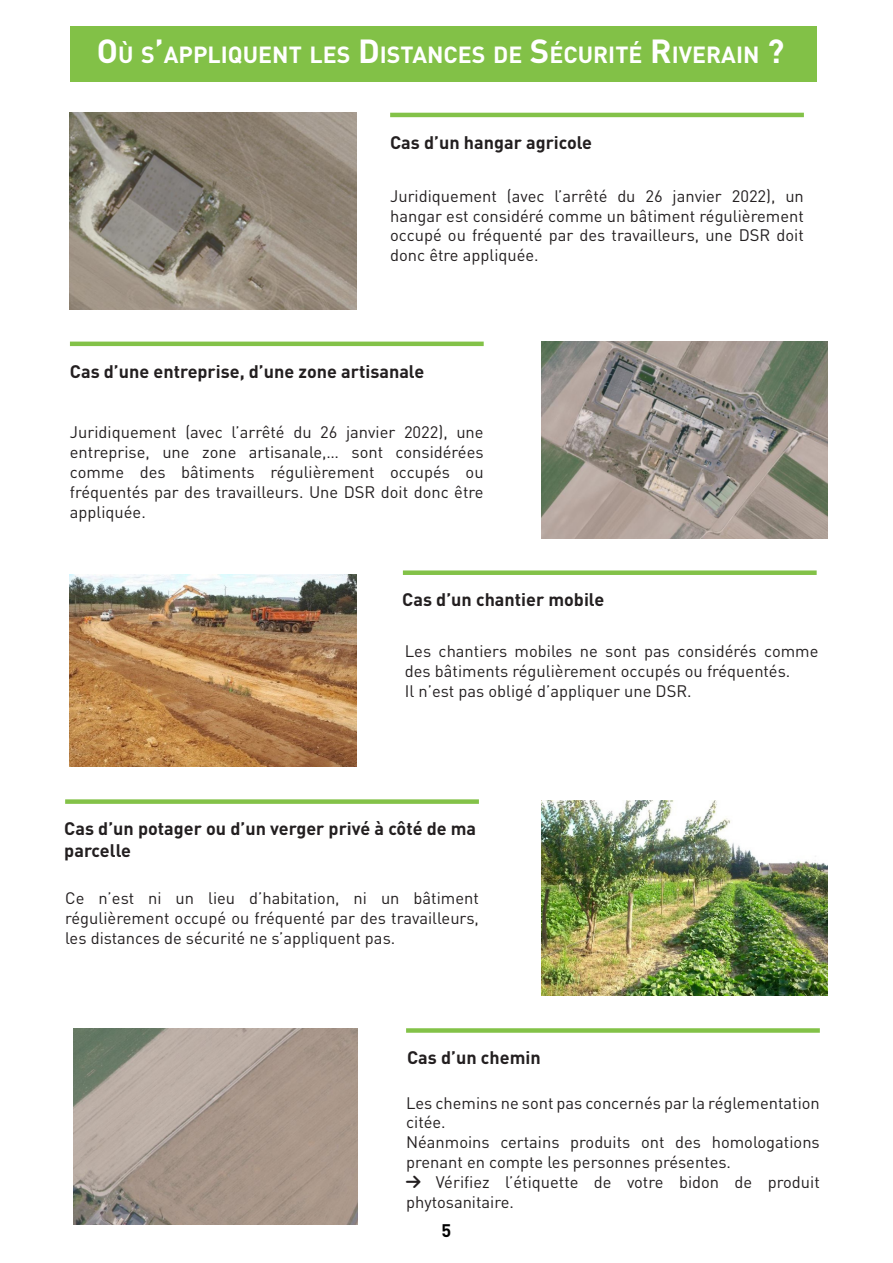
<style>
.page{position:relative;width:893px;height:1263px;background:#fff}
.page>*{position:absolute;margin:0;border:0;box-sizing:border-box;transform-origin:0 0}
.t1{font:700 23.1px "DIN Pro";color:#fff}
.t2{font:700 18px/21.6px "DIN Pro";color:#231f20}
.t3{font:700 18px "DIN Pro";color:#000}
.t4{font:16.5px/19.8px "DIN Pro";color:#231f20}
.s1{font-size:33px}
</style>
<div class="page">
<hr style="left:70px;top:342px;width:414px;height:4px;background:#83c248">
<img style="left:542px;top:342px;width:286px;height:196px">
<img style="left:70px;top:575px;width:286px;height:192px">
<div style="left:403px;top:570px;width:414px;height:5px;background:#83c248"></div>
<div style="left:65px;top:799px;width:414px;height:5px;background:#83c248"></div>
<img style="left:542px;top:800px;width:286px;height:195px">
<img style="left:70px;top:113px;width:286px;height:196px">
<hr style="left:390px;top:113px;width:414px;height:4px;background:#83c248">
<img style="left:73px;top:1028px;width:284px;height:197px">
<div style="left:406px;top:1028px;width:414px;height:5px;background:#83c248"></div>
<div style="left:70px;top:26px;width:746px;height:56px;background:#82c147"></div>
<p class="t1" style="left:97px;top:39px;width:689px"><span class="s1">O</span>Ù S<span class="s1">’</span>APPLIQUENT LES <span class="s1">D</span> ISTANCES DE <span class="s1">S</span>ÉCURITÉ <span class="s1">R</span>IVERAIN <span class="s1">?</span></p>
<p class="t2" style="left:390px;top:131px;width:204px">Cas d’un hangar agricole</p>
<p class="t4" style="left:390px;top:185px;width:415px;text-align:justify">Juridiquement (avec l’arrêté du 26 janvier 2022), un hangar est considéré comme un bâtiment régulièrement occupé ou fréquenté par des travailleurs, une DSR doit donc être appliquée.</p>
<p class="t2" style="left:70px;top:359px;width:356px">Cas d’une entreprise, d’une zone artisanale</p>
<p class="t4" style="left:70px;top:422px;width:415px;text-align:justify">Juridiquement (avec l’arrêté du 26 janvier 2022), une entreprise, une zone artisanale,… sont considérées comme des bâtiments régulièrement occupés ou fréquentés par des travailleurs. Une DSR doit donc être appliquée.</p>
<p class="t2" style="left:402px;top:588px;width:203px">Cas d’un chantier mobile</p>
<p class="t4" style="left:405px;top:641px;width:415px">Les chantiers mobiles ne sont pas considérés comme des bâtiments régulièrement occupés ou fréquentés.</p>
<p class="t4" style="left:405px;top:680px;width:288px">Il n’est pas obligé d’appliquer une DSR.</p>
<p class="t2" style="left:64px;top:817px;width:413px">Cas d’un potager ou d’un verger privé à côté de ma parcelle</p>
<p class="t4" style="left:65px;top:887px;width:415px;text-align:justify">Ce n’est ni un lieu d’habitation, ni un bâtiment régulièrement occupé ou fréquenté par des travailleurs, les distances de sécurité ne s’appliquent pas.</p>
<p class="t2" style="left:407px;top:1046px;width:135px">Cas d’un chemin</p>
<p class="t4" style="left:406px;top:1092px;width:415px">Les chemins ne sont pas concernés par la réglementation citée.</p>
<p class="t4" style="left:406px;top:1132px;width:415px">Néanmoins certains produits ont des homologations prenant en compte les personnes présentes.</p>
<p class="t4" style="left:406px;top:1171px;width:415px;text-indent:30px">Vérifiez l’étiquette de votre bidon de produit phytosanitaire.</p>
<p class="t3" style="left:442px;top:1218px;width:11px">5</p>
</div>
